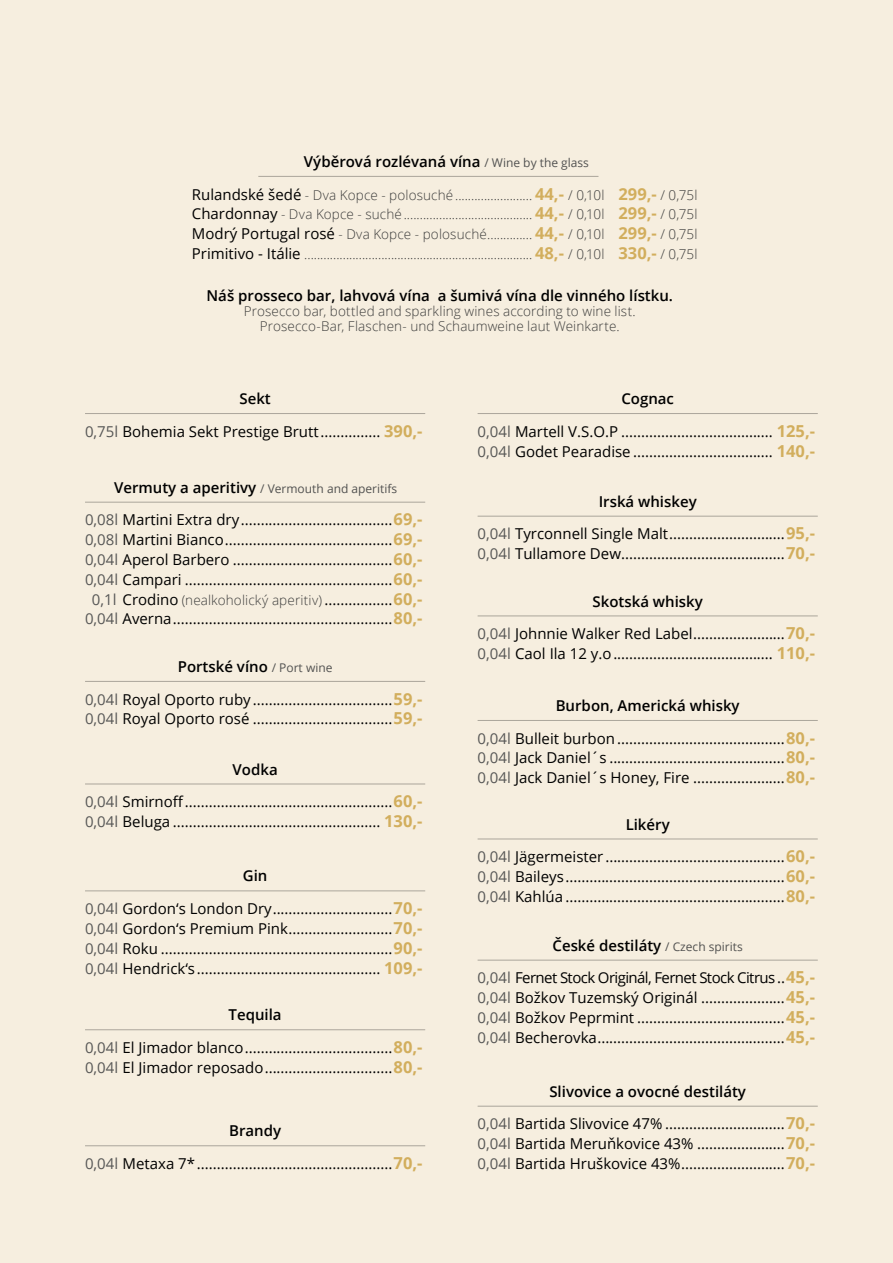
<style>
.page{position:relative;width:893px;height:1263px;background:#f6eedf}
.page>*{position:absolute;margin:0;border:0;box-sizing:border-box;transform-origin:0 0}
.t1{font:15px/19.8px "Open Sans";color:#000}
.t2{font:600 15px "Open Sans";color:#000}
.t3{font:300 13.5px/19.8px "Open Sans";letter-spacing:.01em;color:#3c3c3b;text-align:justify}
.t4{font:12px "Open Sans";color:#525251}
.s1{font-weight:400;font-size:12px;color:#525251}
.s2{font-weight:400;font-size:15px;color:#000}
.s3{font-weight:700;font-size:16.5px;color:#d2ae5d}
.s4{color:#575756}
.s5{font-weight:600;font-size:15px;color:#000}
.s6{font-weight:300;font-size:13.5px;color:#3c3c3b}
</style>
<div class="page">
<hr style="left:258px;top:176px;width:340px;height:1px;background:#000">
<hr style="left:85px;top:502px;width:340px;height:1px;background:#000">
<hr style="left:85px;top:681px;width:340px;height:1px;background:#000">
<hr style="left:85px;top:784px;width:340px;height:1px;background:#000">
<hr style="left:478px;top:615px;width:340px;height:1px;background:#000">
<hr style="left:478px;top:413px;width:340px;height:1px;background:#000">
<hr style="left:85px;top:1145px;width:340px;height:1px;background:#000">
<hr style="left:478px;top:720px;width:340px;height:1px;background:#000">
<hr style="left:85px;top:413px;width:340px;height:1px;background:#000">
<hr style="left:478px;top:839px;width:340px;height:1px;background:#000">
<hr style="left:478px;top:960px;width:340px;height:1px;background:#000">
<hr style="left:478px;top:1106px;width:340px;height:1px;background:#000">
<hr style="left:85px;top:890px;width:340px;height:1px;background:#000">
<hr style="left:85px;top:1029px;width:340px;height:1px;background:#000">
<hr style="left:478px;top:516px;width:340px;height:1px;background:#000">
<p class="t2" style="left:304px;top:151px;width:287px">Výběrová rozlévaná vína <span class="s1">/ Wine by the glass</span></p>
<p class="t3" style="left:192px;top:184px;width:507px"><span class="s2">Rulandské šedé</span> - Dva Kopce - polosuché........................ <span class="s3">44,-</span> / 0,10l <span class="s3">299,-</span> / 0,75l <span class="s2">Chardonnay</span> - Dva Kopce - suché ........................................ <span class="s3">44,-</span> / 0,10l <span class="s3">299,-</span> / 0,75l <span class="s2">Modrý Portugal rosé</span> - Dva Kopce - polosuché.............. <span class="s3">44,-</span> / 0,10l <span class="s3">299,-</span> / 0,75l <span class="s2">Primitivo - Itálie</span> ....................................................................... <span class="s3">48,-</span> / 0,10l <span class="s3">330,-</span> / 0,75l</p>
<p class="t2" style="left:207px;top:285px;width:468px">Náš prosseco bar, lahvová vína a šumivá vína dle vinného lístku.</p>
<p class="t3" style="left:244px;top:303px;width:393px;line-height:15px;text-align:center">Prosecco bar, bottled and sparkling wines according to wine list.<br>Prosecco-Bar, Flaschen- und Schaumweine laut Weinkarte.</p>
<p class="t2" style="left:239px;top:388px;width:33px">Sekt</p>
<p class="t1" style="left:85px;top:421px;width:339px"><span class="s4">0,75l</span> Bohemia Sekt Prestige Brutt............... <span class="s3">390,-</span></p>
<p class="t4" style="left:114px;top:480px;width:285px"><span class="s5">Vermuty a aperitivy</span> / Vermouth and aperitifs</p>
<p class="t1" style="left:85px;top:510px;width:339px;text-align:center"><span class="s4">0,08l</span> Martini Extra dry......................................<span class="s3">69,- </span><span class="s4">0,08l</span> Martini Bianco..........................................<span class="s3">69,- </span><span class="s4">0,04l</span> Aperol Barbero ........................................<span class="s3">60,- </span><span class="s4">0,04l</span> Campari ....................................................<span class="s3">60,- </span><span class="s4">0,1l</span> Crodino <span class="s6">(nealkoholický aperitiv)</span> .................<span class="s3">60,- </span><span class="s4">0,04l</span> Averna.......................................................<span class="s3">80,-</span></p>
<p class="t2" style="left:178px;top:656px;width:156px">Portské víno <span class="s1">/ Port wine</span></p>
<p class="t1" style="left:85px;top:689px;width:339px"><span class="s4">0,04l</span> Royal Oporto ruby...................................<span class="s3">59,-<br></span><span class="s4">0,04l</span> Royal Oporto rosé ...................................<span class="s3">59,-</span></p>
<p class="t2" style="left:233px;top:759px;width:47px">Vodka</p>
<p class="t1" style="left:85px;top:791px;width:339px"><span class="s4">0,04l</span> Smirnoff....................................................<span class="s3">60,-<br></span><span class="s4">0,04l</span> Beluga .................................................... <span class="s3">130,-</span></p>
<p class="t2" style="left:243px;top:866px;width:26px">Gin</p>
<p class="t1" style="left:85px;top:898px;width:339px;text-align:justify"><span class="s4">0,04l</span> Gordon‘s London Dry..............................<span class="s3">70,- </span><span class="s4">0,04l</span> Gordon‘s Premium Pink..........................<span class="s3">70,- </span><span class="s4">0,04l</span> Roku ..........................................................<span class="s3">90,- </span><span class="s4">0,04l</span> Hendrick‘s.............................................. <span class="s3">109,-</span></p>
<p class="t2" style="left:229px;top:1005px;width:55px">Tequila</p>
<p class="t1" style="left:85px;top:1037px;width:339px"><span class="s4">0,04l</span> El Jimador blanco.....................................<span class="s3">80,-<br></span><span class="s4">0,04l</span> El Jimador reposado................................<span class="s3">80,-</span></p>
<p class="t2" style="left:229px;top:1120px;width:53px">Brandy</p>
<p class="t1" style="left:85px;top:1153px;width:339px"><span class="s4">0,04l</span> Metaxa 7*.................................................<span class="s3">70,-</span></p>
<p class="t2" style="left:621px;top:388px;width:54px">Cognac</p>
<p class="t1" style="left:478px;top:421px;width:339px"><span class="s4">0,04l</span> Martell V.S.O.P ...................................... <span class="s3">125,-<br></span><span class="s4">0,04l</span> Godet Pearadise ................................... <span class="s3">140,-</span></p>
<p class="t2" style="left:599px;top:491px;width:100px">Irská whiskey</p>
<p class="t1" style="left:478px;top:524px;width:339px"><span class="s4">0,04l</span> Tyrconnell Single Malt.............................<span class="s3">95,-<br></span><span class="s4">0,04l</span> Tullamore Dew.........................................<span class="s3">70,-</span></p>
<p class="t2" style="left:593px;top:591px;width:112px">Skotská whisky</p>
<p class="t1" style="left:478px;top:623px;width:339px"><span class="s4">0,04l</span> Johnnie Walker Red Label.......................<span class="s3">70,-<br></span><span class="s4">0,04l</span> Caol Ila 12 y.o........................................ <span class="s3">110,-</span></p>
<p class="t2" style="left:556px;top:695px;width:185px">Burbon, Americká whisky</p>
<p class="t1" style="left:478px;top:728px;width:339px;text-align:justify"><span class="s4">0,04l</span> Bulleit burbon..........................................<span class="s3">80,- </span><span class="s4">0,04l</span> Jack Daniel´s ............................................<span class="s3">80,- </span><span class="s4">0,04l</span> Jack Daniel´s Honey, Fire .......................<span class="s3">80,-</span></p>
<p class="t2" style="left:626px;top:814px;width:46px">Likéry</p>
<p class="t1" style="left:478px;top:846px;width:339px;text-align:justify"><span class="s4">0,04l</span> Jägermeister .............................................<span class="s3">60,- </span><span class="s4">0,04l</span> Baileys.......................................................<span class="s3">60,- </span><span class="s4">0,04l</span> Kahlúa .......................................................<span class="s3">80,-</span></p>
<p class="t2" style="left:552px;top:935px;width:192px">České destiláty <span class="s1">/ Czech spirits</span></p>
<p class="t1" style="left:478px;top:967px;width:339px;text-align:justify"><span class="s4">0,04l</span> Fernet Stock Originál, Fernet Stock Citrus..<span class="s3">45,- </span><span class="s4">0,04l</span> Božkov Tuzemský Originál .....................<span class="s3">45,- </span><span class="s4">0,04l</span> Božkov Peprmint .....................................<span class="s3">45,- </span><span class="s4">0,04l</span> Becherovka...............................................<span class="s3">45,-</span></p>
<p class="t2" style="left:549px;top:1081px;width:198px">Slivovice a ovocné destiláty</p>
<p class="t1" style="left:478px;top:1114px;width:339px;text-align:justify"><span class="s4">0,04l</span> Bartida Slivovice 47% ..............................<span class="s3">70,- </span><span class="s4">0,04l</span> Bartida Meruňkovice 43% ......................<span class="s3">70,- </span><span class="s4">0,04l</span> Bartida Hruškovice 43%..........................<span class="s3">70,-</span></p>
</div>
